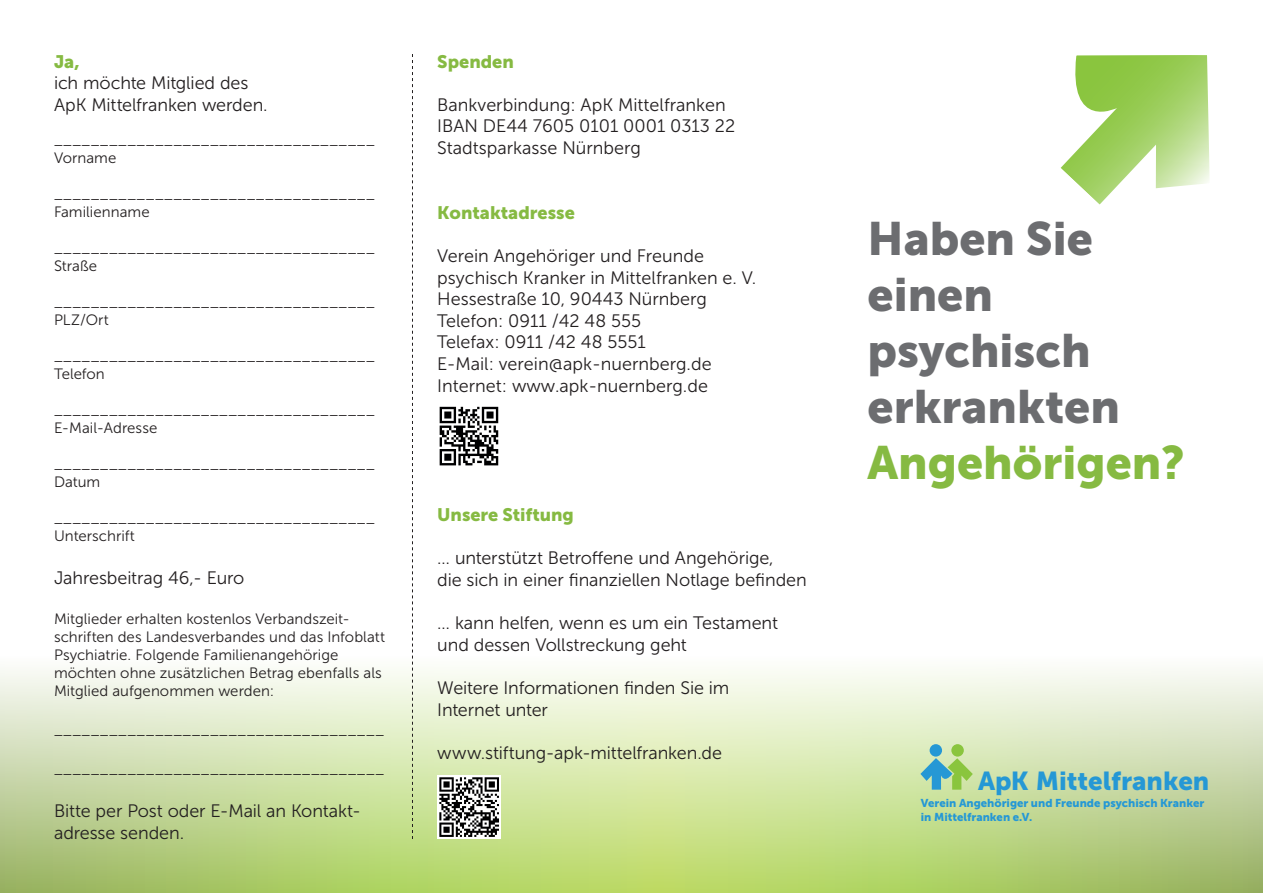
<style>
.page{position:relative;width:1263px;height:893px;background:#fff}
.page>*{position:absolute;margin:0;border:0;box-sizing:border-box;transform-origin:0 0}
.t1{font:46.5px/55.8px "Museo Sans 900";color:#6c6d70}
.t2{font:46.5px "Museo Sans 900";color:#86ba42}
.t3{font:25.8px "Museo Sans 900";color:#2598d5}
.t4{font:18px/21.6px "Museo Sans 300";color:#231f20}
.t5{font:18px "Museo Sans 900";color:#86ba42}
.t6{font:15px/18px "Museo Sans 300";letter-spacing:.005em;color:#231f20}
.t7{font:11.4px/13.6px "Museo Sans 900";color:#2598d5}
</style>
<div class="page">
<svg style="left:0;top:668px;width:1263px;height:225px"></svg>
<svg style="left:1060px;top:55px;width:150px;height:150px"></svg>
<svg style="left:412px;top:54px;width:1px;height:785px"></svg>
<div style="left:929px;top:744px;width:13px;height:13px;background:#2598d5;border-radius:50%"></div>
<div style="left:951px;top:744px;width:13px;height:13px;background:#8ac53e;border-radius:50%"></div>
<svg style="left:920px;top:758px;width:53px;height:32px"></svg>
<svg style="left:439px;top:406px;width:60px;height:60px"></svg>
<svg style="left:440px;top:407px;width:58px;height:58px"></svg>
<div style="left:437px;top:775px;width:64px;height:64px;background:#fff"></div>
<svg style="left:439px;top:777px;width:60px;height:60px"></svg>
<p class="t5" style="left:54px;top:51px;width:27px">Ja,</p>
<p class="t4" style="left:54px;top:72px;width:215px">ich möchte Mitglied des<br>ApK Mittelfranken werden.</p>
<p class="t6" style="left:54px;top:131px;width:322px">___________________________________<br>Vorname</p>
<p class="t6" style="left:54px;top:185px;width:322px">___________________________________<br>Familienname</p>
<p class="t6" style="left:54px;top:239px;width:322px">___________________________________<br>Straße</p>
<p class="t6" style="left:54px;top:293px;width:322px">___________________________________<br>PLZ/Ort</p>
<p class="t6" style="left:54px;top:347px;width:322px">___________________________________<br>Telefon</p>
<p class="t6" style="left:54px;top:401px;width:322px">___________________________________<br>E-Mail-Adresse</p>
<p class="t6" style="left:54px;top:455px;width:322px">___________________________________<br>Datum</p>
<p class="t6" style="left:54px;top:509px;width:322px">___________________________________<br>Unterschrift</p>
<p class="t4" style="left:54px;top:567px;width:192px">Jahresbeitrag 46,- Euro</p>
<p class="t6" style="left:54px;top:610px;width:333px">Mitglieder erhalten kostenlos Verbandszeit&shy;schriften des Landesverbandes und das Infoblatt Psychiatrie. Folgende Familienangehörige möchten ohne zusätzlichen Betrag ebenfalls als Mitglied aufgenommen werden:</p>
<p class="t6" style="left:54px;top:721px;width:332px">____________________________________</p>
<p class="t6" style="left:54px;top:760px;width:332px">____________________________________</p>
<p class="t4" style="left:54px;top:800px;width:308px">Bitte per Post oder E-Mail an Kontakt&shy;adresse senden.</p>
<p class="t5" style="left:437px;top:51px;width:78px">Spenden</p>
<p class="t4" style="left:437px;top:94px;width:299px">Bankverbindung: ApK Mittelfranken<br>IBAN DE44 7605 0101 0001 0313 22<br>Stadtsparkasse Nürnberg</p>
<p class="t5" style="left:437px;top:202px;width:139px">Kontaktadresse</p>
<p class="t4" style="left:437px;top:245px;width:321px">Verein Angehöriger und Freunde psychisch Kranker in Mittelfranken e. V.<br>Hessestraße 10, 90443 Nürnberg<br>Telefon: 0911 /42 48 555<br>Telefax: 0911 /42 48 5551<br>E-Mail: verein@apk-nuernberg.de<br>Internet: www.apk-nuernberg.de</p>
<p class="t5" style="left:437px;top:505px;width:138px">Unsere Stiftung</p>
<p class="t4" style="left:437px;top:547px;width:371px">… unterstützt Betroffene und Angehörige,<br>die sich in einer finanziellen Notlage befinden</p>
<p class="t4" style="left:437px;top:612px;width:342px">… kann helfen, wenn es um ein Testament und dessen Vollstreckung geht</p>
<p class="t4" style="left:437px;top:677px;width:294px">Weitere Informationen finden Sie im<br>Internet unter</p>
<p class="t4" style="left:437px;top:742px;width:286px">www.stiftung-apk-mittelfranken.de</p>
<h1 class="t1" style="left:867px;top:211px;width:254px">Haben Sie einen psychisch erkrankten</h1>
<h1 class="t2" style="left:867px;top:436px;width:319px">Angehörigen?</h1>
<h2 class="t3" style="left:978px;top:766px;width:233px">Ap Mittelfranken</h2>
<p class="t7" style="left:921px;top:796px;width:285px">Verein Angehöriger und Freunde psychisch Kranker in Mittelfranken e.V.</p>
<h2 class="t3" style="left:1011px;top:766px;width:19px">K</h2>
</div>
